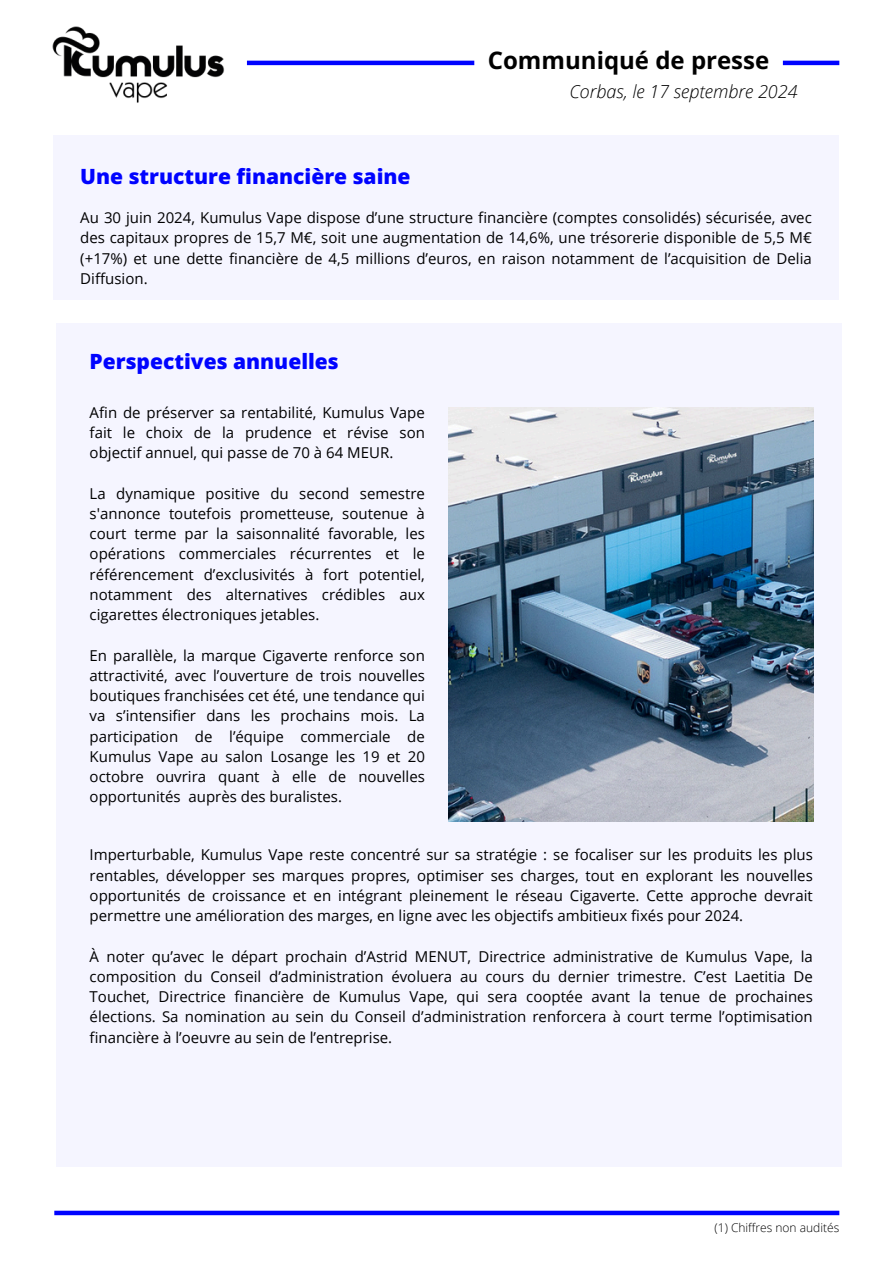
<style>
.page{position:relative;width:894px;height:1264px;background:#fff}
.page>*{position:absolute;margin:0;border:0;box-sizing:border-box;transform-origin:0 0}
.t1{font:700 24px "Open Sans";color:#000}
.t2{font:800 21px "Open Sans";color:#0003ff}
.t3{font:italic 300 18px "Open Sans";color:#000}
.t4{font:15px/20.2px "Open Sans";color:#000;text-align:justify}
.t5{font:300 12px "Open Sans";color:#000}
</style>
<div class="page">
<hr style="left:782px;top:61px;width:57px;height:4px;background:#0003ff">
<hr style="left:247px;top:61px;width:227px;height:4px;background:#0003ff">
<div style="left:54px;top:1210px;width:785px;height:5px;background:#0003ff"></div>
<img style="left:52px;top:26px;width:173px;height:77px">
<div style="left:56px;top:324px;width:784px;height:842px;background:#f5f5ff"></div>
<img style="left:448px;top:407px;width:365px;height:414px">
<div style="left:54px;top:135px;width:784px;height:165px;background:#f5f5ff"></div>
<h2 class="t2" style="left:80px;top:162px;width:331px">Une structure financière saine</h2>
<h1 class="t1" style="left:487px;top:44px;width:283px">Communiqué de presse</h1>
<p class="t3" style="left:569px;top:79px;width:229px">Corbas, le 17 septembre 2024</p>
<p class="t4" style="left:80px;top:207px;width:732px">Au 30 juin 2024, Kumulus Vape dispose d’une structure financière (comptes consolidés) sécurisée, avec des capitaux propres de 15,7 M€, soit une augmentation de 14,6%, une trésorerie disponible de 5,5 M€ (+17%) et une dette financière de 4,5 millions d’euros, en raison notamment de l’acquisition de Delia Diffusion.</p>
<h2 class="t2" style="left:90px;top:347px;width:250px">Perspectives annuelles</h2>
<p class="t4" style="left:90px;top:401px;width:337px">Afin de préserver sa rentabilité, Kumulus Vape fait le choix de la prudence et révise son objectif annuel, qui passe de 70 à 64 MEUR.</p>
<p class="t4" style="left:90px;top:482px;width:337px">La dynamique positive du second semestre s'annonce toutefois prometteuse, soutenue à court terme par la saisonnalité favorable, les opérations commerciales récurrentes et le référencement d’exclusivités à fort potentiel, notamment des alternatives crédibles aux cigarettes électroniques jetables.</p>
<p class="t4" style="left:90px;top:644px;width:337px">En parallèle, la marque Cigaverte renforce son attractivité, avec l’ouverture de trois nouvelles boutiques franchisées cet été, une tendance qui va s’intensifier dans les prochains mois. La participation de l’équipe commerciale de Kumulus Vape au salon Losange les 19 et 20 octobre ouvrira quant à elle de nouvelles opportunités auprès des buralistes.</p>
<p class="t4" style="left:90px;top:844px;width:724px">Imperturbable, Kumulus Vape reste concentré sur sa stratégie : se focaliser sur les produits les plus rentables, développer ses marques propres, optimiser ses charges, tout en explorant les nouvelles opportunités de croissance et en intégrant pleinement le réseau Cigaverte. Cette approche devrait permettre une amélioration des marges, en ligne avec les objectifs ambitieux fixés pour 2024.</p>
<p class="t4" style="left:90px;top:945px;width:724px">À noter qu’avec le départ prochain d’Astrid MENUT, Directrice administrative de Kumulus Vape, la composition du Conseil d’administration évoluera au cours du dernier trimestre. C’est Laetitia De Touchet, Directrice financière de Kumulus Vape, qui sera cooptée avant la tenue de prochaines élections. Sa nomination au sein du Conseil d’administration renforcera à court terme l’optimisation financière à l’oeuvre au sein de l’entreprise.</p>
<p class="t5" style="left:714px;top:1219px;width:126px">(1) Chiffres non audités</p>
</div>
